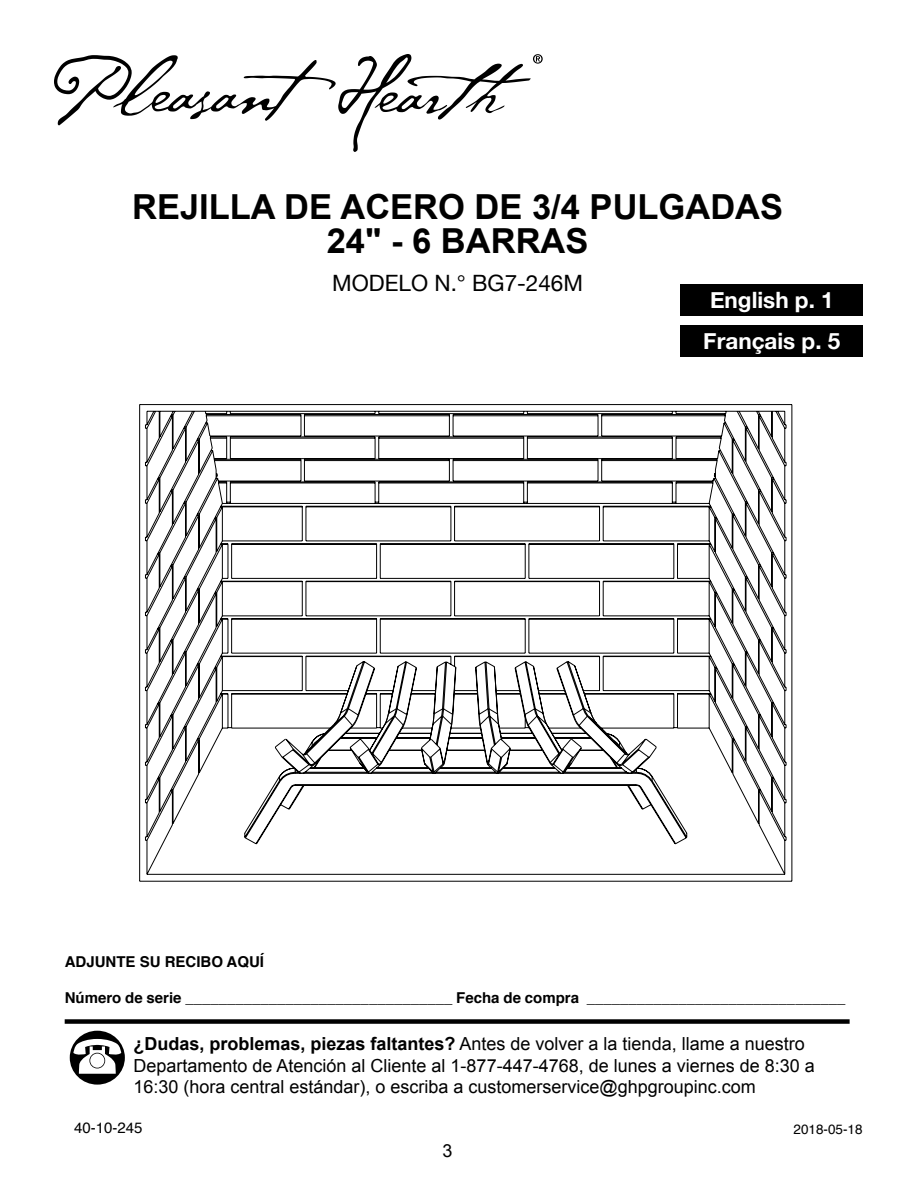
<style>
.page{position:relative;width:918px;height:1188px;background:#fff}
.page>*{position:absolute;margin:0;border:0;box-sizing:border-box;transform-origin:0 0}
.t1{font:700 34.5px/34.5px "Arial";color:#000;text-align:center}
.t2{font:700 22.5px/41.1px "Helvetica Neue";color:#fff}
.t3{font:22.5px "Helvetica Neue";color:#000}
.t4{font:18px/21.6px "Arial";color:#000}
.t5{font:700 15px "Helvetica";color:#000}
.t6{font:15px "Helvetica";color:#000}
.t7{font:13.5px "Helvetica";color:#000}
.s1{font-weight:700}
</style>
<div class="page">
<div style="left:65px;top:1019px;width:785px;height:5px;background:#000"></div>
<div style="left:70px;top:1031px;width:55px;height:54px;background:#000;border-radius:50%"></div>
<svg style="left:73px;top:1039px;width:48px;height:35px"></svg>
<svg style="left:89px;top:1053px;width:16px;height:15px"></svg>
<div style="left:90px;top:1054px;width:14px;height:14px;background:#fff;border-radius:50%"></div>
<svg style="left:139px;top:404px;width:653px;height:478px"></svg>
<svg style="left:279px;top:661px;width:378px;height:127px"></svg>
<div style="left:681px;top:284px;width:182px;height:32px;background:#000"></div>
<div style="left:681px;top:325px;width:182px;height:32px;background:#000"></div>
<svg style="left:54px;top:54px;width:489px;height:98px"></svg>
<h1 class="t1" style="left:132px;top:190px;width:653px">REJILLA DE ACERO DE 3/4 PULGADAS<br>24" - 6 BARRAS</h1>
<p class="t3" style="left:332px;top:267px;width:252px">MODELO N.° BG7-246M</p>
<p class="t2" style="left:703px;top:280px;width:139px">English p. 1<br>Français p. 5</p>
<p class="t5" style="left:65px;top:949px;width:201px">ADJUNTE SU RECIBO AQUÍ</p>
<p class="t5" style="left:65px;top:985px;width:782px">Número de serie ________________________________ Fecha de compra _______________________________</p>
<p class="t4" style="left:133px;top:1033px;width:683px"><span class="s1">¿Dudas, problemas, piezas faltantes?</span> Antes de volver a la tienda, llame a nuestro<br>Departamento de Atención al Cliente al 1-877-447-4768, de lunes a viernes de 8:30 a<br>16:30 (hora central estándar), o escriba a customerservice@ghpgroupinc.com</p>
<p class="t6" style="left:74px;top:1116px;width:70px">40-10-245</p>
<p class="t7" style="left:794px;top:1119px;width:71px">2018-05-18</p>
<p class="t4" style="left:443px;top:1140px;width:12px">3</p>
</div>
